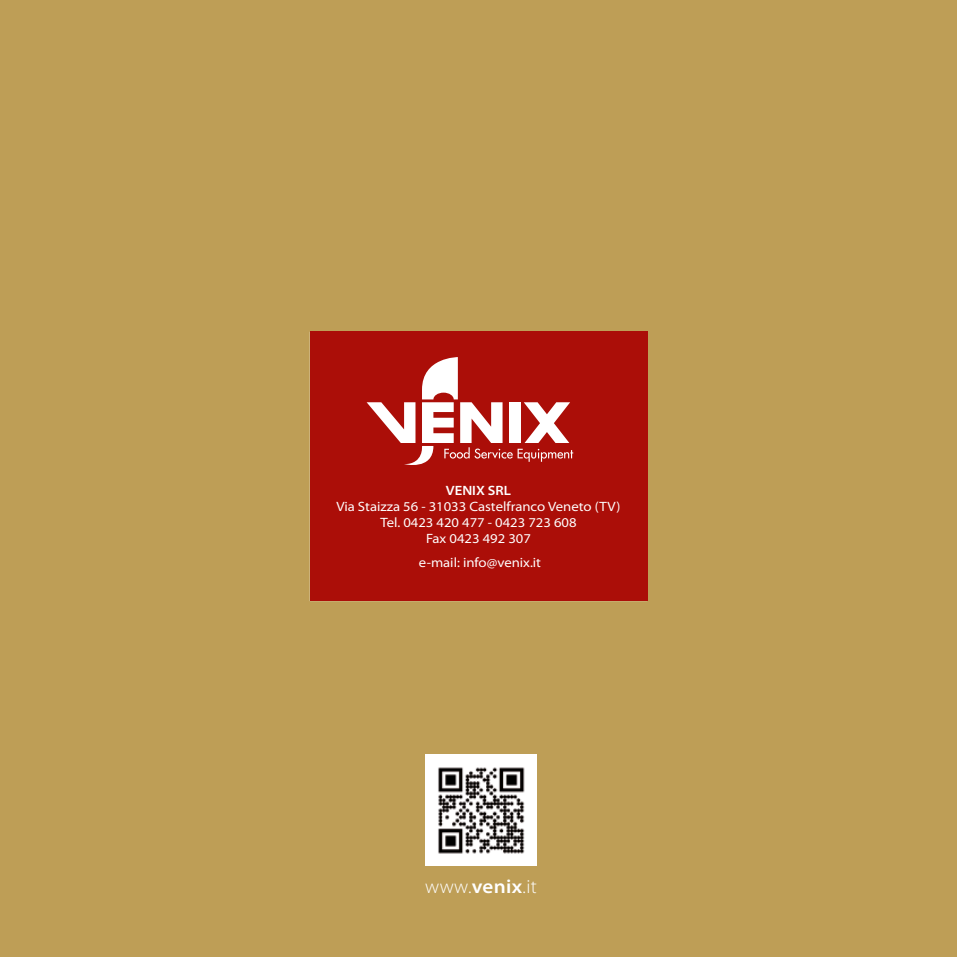
<style>
.page{position:relative;width:957px;height:957px;background:#be9e56}
.page>*{position:absolute;margin:0;border:0;box-sizing:border-box;transform-origin:0 0}
.t1{font:300 19.5px "Myriad Pro";color:#fff}
.t2{font:semi-expanded 13.5px/16.2px "Myriad Pro";color:#fff;text-align:center}
.t3{font:600 semi-expanded 13.5px "Myriad Pro";color:#fff}
.s1{font-weight:600;font-stretch:semi-expanded}
</style>
<div class="page">
<div style="left:310px;top:332px;width:337px;height:269px;background:#ab0e08"></div>
<svg style="left:366px;top:357px;width:207px;height:108px"></svg>
<img style="left:425px;top:755px;width:111px;height:111px">
<p class="t3" style="left:446px;top:482px;width:67px">VENIX SRL</p>
<p class="t2" style="left:336px;top:498px;width:286px">Via Staizza 56 - 31033 Castelfranco Veneto (TV)<br>Tel. 0423 420 477 - 0423 723 608<br>Fax 0423 492 307</p>
<p class="t2" style="left:419px;top:554px;width:124px">e-mail: info@venix.it</p>
<h1 class="t1" style="left:425px;top:876px;width:113px">www.<span class="s1">venix</span>.it</h1>
</div>
